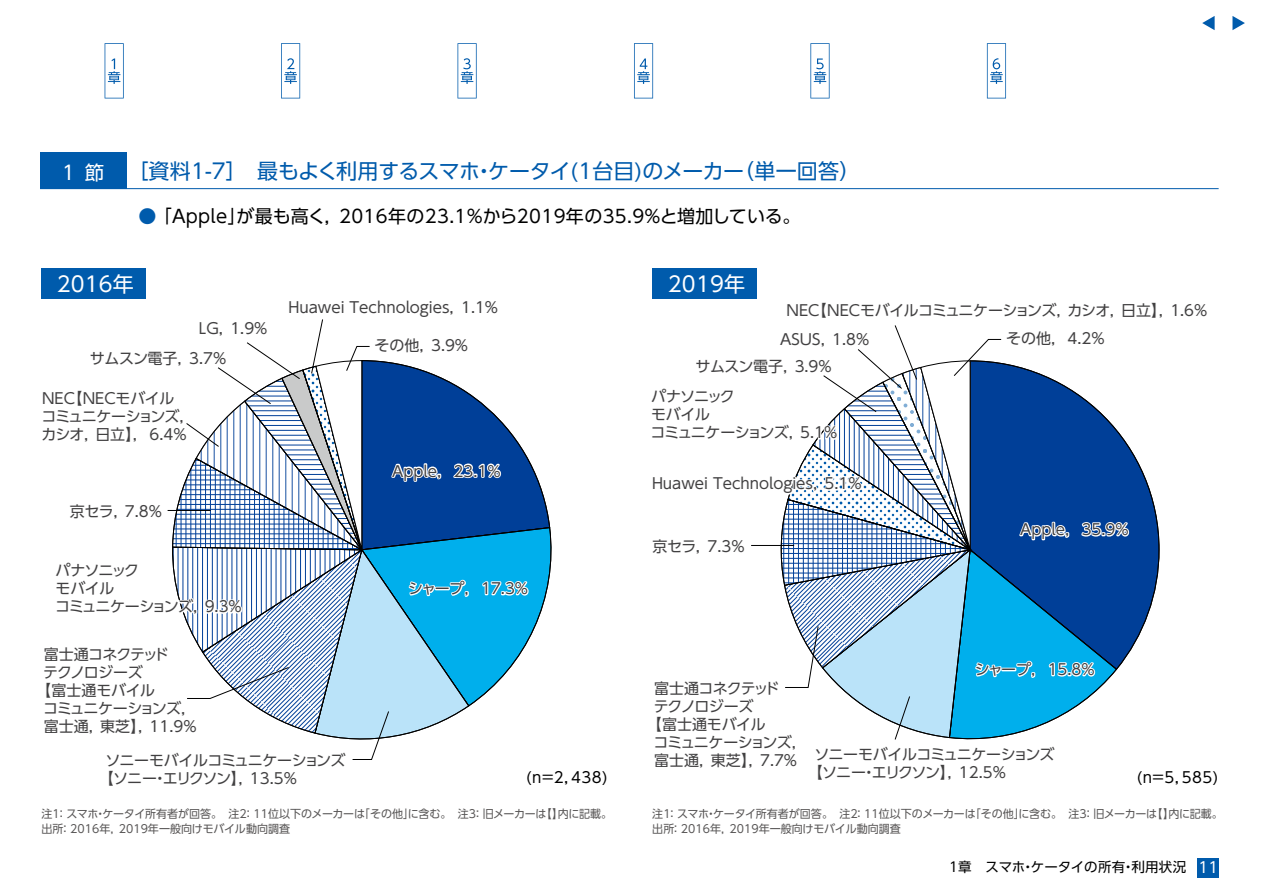
<style>
.page{position:relative;width:1263px;height:893px;background:#fff}
.page>*{position:absolute;margin:0;border:0;box-sizing:border-box;transform-origin:0 0}
.t1{font:21px "UD Shin Go Pr 6";letter-spacing:-.025em;color:#005bac}
.t2{font:21px "UD Shin Go Pr 6";letter-spacing:.01em;color:#fff}
.t3{font:19.5px "UD Shin Go Pr 6";color:#fff}
.t4{font:18px "UD Shin Go Pr 6";letter-spacing:.02em;color:#000}
.t5{font:15px/18px "UD Shin Go Pr 6";letter-spacing:-.02em;color:#000}
.t6{font:15px "UD Shin Go Pr 6";letter-spacing:-.07em;color:#000}
.t7{font:15px "UD Shin Go Pr 6";color:#000}
.t8{font:15px "UD Shin Go Pr 6";letter-spacing:-.09em;color:#000}
.t9{font:15px/18px "UD Shin Go Pr 6";letter-spacing:-.045em;color:#000}
.t10{font:15px "UD Shin Go Pr 6";letter-spacing:-.055em;color:#000}
.t11{font:15px "UD Shin Go Pr 6";color:#fff}
.t12{font:13.5px "UD Shin Go Pr 6";letter-spacing:.02em;color:#000}
.t13{font:11.25px "UD Shin Go Pr 6";color:#595757}
.s1{color:#005bac}
</style>
<div class="page">
<div style="left:1197px;top:858px;width:22px;height:19px;background:#005bac"></div>
<div style="left:40px;top:153px;width:87px;height:36px;background:#005bac"></div>
<hr style="left:40px;top:188px;width:1178px;height:1px;background:#005bac">
<div style="left:653px;top:268px;width:104px;height:30px;background:#005bac"></div>
<svg style="left:652px;top:298px;width:508px;height:442px"></svg>
<div style="left:42px;top:268px;width:104px;height:30px;background:#005bac"></div>
<svg style="left:41px;top:297px;width:511px;height:463px"></svg>
<hr style="left:168px;top:510px;width:43px;height:1px;background:#000">
<svg style="left:1232px;top:16px;width:13px;height:14px"></svg>
<svg style="left:1202px;top:16px;width:12px;height:14px"></svg>
<svg style="left:105px;top:43px;width:19px;height:55px"></svg>
<svg style="left:281px;top:43px;width:19px;height:55px"></svg>
<svg style="left:457px;top:43px;width:20px;height:55px"></svg>
<svg style="left:634px;top:43px;width:19px;height:55px"></svg>
<svg style="left:810px;top:43px;width:19px;height:55px"></svg>
<svg style="left:987px;top:43px;width:19px;height:55px"></svg>
<h2 class="t3" style="left:62px;top:156px;width:14px">1</h2>
<h2 class="t3" style="left:85px;top:156px;width:21px">節</h2>
<h1 class="t1" style="left:733px;top:154px;width:129px">（単一回答(</h1>
<h1 class="t1" style="left:127px;top:154px;width:618px">［資料1-7］　最もよく利用するスマホケータイ 1( 台目)のメーカー</h1>
<h1 class="t1" style="left:473px;top:154px;width:22px">・</h1>
<p class="t4" style="left:236px;top:201px;width:108px">が最も高く，</p>
<p class="t4" style="left:139px;top:201px;width:109px"><span class="s1">●</span> 「Apple」</p>
<p class="t4" style="left:339px;top:201px;width:463px">2016年の23.1％から2019年の35.9％と増加している。</p>
<h1 class="t2" style="left:57px;top:267px;width:79px">2016年</h1>
<p class="t5" style="left:90px;top:349px;width:104px">サムスン電子，</p>
<p class="t5" style="left:199px;top:319px;width:36px">LG，</p>
<p class="t5" style="left:230px;top:319px;width:39px">1.9%</p>
<p class="t5" style="left:189px;top:349px;width:39px">3.7%</p>
<p class="t5" style="left:68px;top:389px;width:108px">【NECモバイル</p>
<p class="t5" style="left:42px;top:389px;width:34px">NEC</p>
<p class="t6" style="left:42px;top:404px;width:155px">コミュニケーションズ，</p>
<p class="t5" style="left:95px;top:425px;width:93px">日立，【 6.4%</p>
<p class="t5" style="left:42px;top:425px;width:59px">カシオ，</p>
<p class="t5" style="left:70px;top:501px;width:60px">京セラ，</p>
<p class="t5" style="left:125px;top:501px;width:39px">7.8%</p>
<p class="t9" style="left:56px;top:561px;width:85px">パナソニックモバイル</p>
<p class="t6" style="left:55px;top:595px;width:155px">コミュニケーションズ，</p>
<p class="t5" style="left:205px;top:597px;width:39px">9.3%</p>
<p class="t10" style="left:44px;top:642px;width:127px">富士通コネクテッド</p>
<p class="t6" style="left:43px;top:660px;width:101px">テクノロジーズ</p>
<p class="t5" style="left:36px;top:681px;width:121px">【富士通モバイル</p>
<p class="t6" style="left:43px;top:696px;width:155px">コミュニケーションズ，</p>
<p class="t5" style="left:150px;top:717px;width:48px">11.9%</p>
<p class="t5" style="left:100px;top:717px;width:54px">東芝，【</p>
<p class="t5" style="left:44px;top:717px;width:61px">富士通，</p>
<p class="t7" style="left:288px;top:296px;width:178px">Huawei Technologies，</p>
<p class="t5" style="left:461px;top:298px;width:39px">1.1%</p>
<p class="t5" style="left:374px;top:336px;width:62px">その他，</p>
<p class="t5" style="left:431px;top:336px;width:39px">3.9%</p>
<p class="t5" style="left:392px;top:462px;width:110px">Apple，23.1%</p>
<p class="t5" style="left:408px;top:579px;width:121px">シャープ，17.3%</p>
<p class="t5" style="left:250px;top:751px;width:97px;text-indent:-145px">ソニーモバイルコミュニケーションズ<br>13.5%</p>
<p class="t8" style="left:99px;top:766px;width:156px">【ソニーエリクソン，【</p>
<p class="t5" style="left:153px;top:769px;width:16px">・</p>
<p class="t5" style="left:526px;top:768px;width:83px">n( =2，438(</p>
<p class="t13" style="left:42px;top:804px;width:325px">注1：スマホケータイ所有者が回答。　注2：11位以下のメーカーは</p>
<p class="t13" style="left:541px;top:804px;width:24px">【】</p>
<p class="t13" style="left:359px;top:804px;width:189px">「その他に含む。　注3：旧メーカーは</p>
<p class="t13" style="left:558px;top:804px;width:56px">内に記載。</p>
<p class="t13" style="left:403px;top:804px;width:13px">」</p>
<p class="t13" style="left:95px;top:804px;width:13px">・</p>
<p class="t13" style="left:119px;top:819px;width:173px">2019年一般向けモバイル動向調査</p>
<p class="t13" style="left:60px;top:819px;width:63px">：2016年，</p>
<p class="t13" style="left:42px;top:819px;width:24px">出所</p>
<h1 class="t2" style="left:668px;top:267px;width:79px">2019年</h1>
<p class="t5" style="left:812px;top:301px;width:261px">【NECモバイルコミュニケーションズ，</p>
<p class="t5" style="left:786px;top:301px;width:34px">NEC</p>
<p class="t5" style="left:1067px;top:301px;width:59px">カシオ，</p>
<p class="t5" style="left:780px;top:330px;width:57px">ASUS，</p>
<p class="t5" style="left:832px;top:330px;width:39px">1.8%</p>
<p class="t5" style="left:1006px;top:329px;width:100px">その他，4.2%</p>
<p class="t5" style="left:695px;top:357px;width:104px">サムスン電子，</p>
<p class="t9" style="left:651px;top:387px;width:85px">パナソニックモバイル</p>
<p class="t5" style="left:795px;top:357px;width:39px">3.9%</p>
<p class="t6" style="left:651px;top:421px;width:155px">コミュニケーションズ，</p>
<p class="t5" style="left:800px;top:423px;width:39px">5.1%</p>
<p class="t5" style="left:1121px;top:301px;width:54px">日立，【</p>
<p class="t5" style="left:1170px;top:301px;width:39px">1.6%</p>
<p class="t7" style="left:652px;top:472px;width:178px">Huawei Technologies，</p>
<p class="t5" style="left:825px;top:474px;width:39px">5.1%</p>
<p class="t5" style="left:652px;top:536px;width:60px">京セラ，</p>
<p class="t5" style="left:707px;top:536px;width:39px">7.3%</p>
<p class="t5" style="left:1020px;top:520px;width:110px">Apple，35.9%</p>
<p class="t5" style="left:975px;top:660px;width:121px">シャープ，15.8%</p>
<p class="t10" style="left:654px;top:676px;width:127px">富士通コネクテッド</p>
<p class="t6" style="left:654px;top:694px;width:101px">テクノロジーズ</p>
<p class="t5" style="left:647px;top:715px;width:121px">【富士通モバイル</p>
<p class="t6" style="left:654px;top:730px;width:155px">コミュニケーションズ，</p>
<p class="t5" style="left:760px;top:751px;width:39px">7.7%</p>
<p class="t5" style="left:711px;top:751px;width:54px">東芝，【</p>
<p class="t5" style="left:654px;top:751px;width:61px">富士通，</p>
<p class="t5" style="left:959px;top:745px;width:97px;text-indent:-145px">ソニーモバイルコミュニケーションズ<br>12.5%</p>
<p class="t8" style="left:808px;top:760px;width:156px">【ソニーエリクソン，【</p>
<p class="t5" style="left:862px;top:763px;width:16px">・</p>
<p class="t5" style="left:1137px;top:768px;width:83px">n( =5，585(</p>
<p class="t13" style="left:652px;top:804px;width:325px">注1：スマホケータイ所有者が回答。　注2：11位以下のメーカーは</p>
<p class="t13" style="left:1151px;top:804px;width:24px">【】</p>
<p class="t13" style="left:970px;top:804px;width:189px">「その他に含む。　注3：旧メーカーは</p>
<p class="t13" style="left:1168px;top:804px;width:56px">内に記載。</p>
<p class="t13" style="left:1014px;top:804px;width:13px">」</p>
<p class="t13" style="left:705px;top:804px;width:13px">・</p>
<p class="t13" style="left:730px;top:819px;width:173px">2019年一般向けモバイル動向調査</p>
<p class="t13" style="left:670px;top:819px;width:63px">：2016年，</p>
<p class="t13" style="left:652px;top:819px;width:24px">出所</p>
<p class="t12" style="left:949px;top:856px;width:239px">1章　スマホケータイの所有利用状況</p>
<p class="t12" style="left:1021px;top:856px;width:15px">・</p>
<p class="t12" style="left:1121px;top:856px;width:15px">・</p>
<p class="t11" style="left:1198px;top:856px;width:22px">11</p>
</div>
